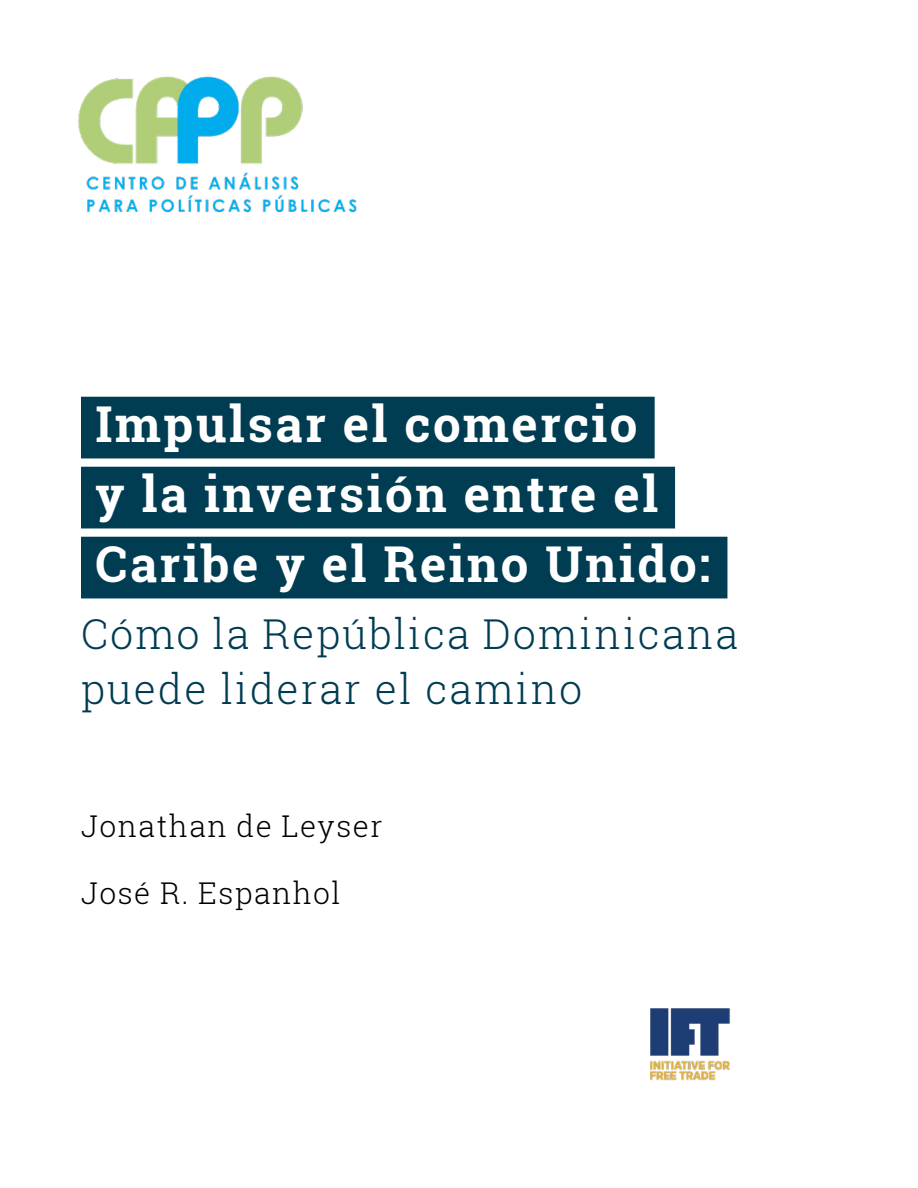
<style>
.page{position:relative;width:918px;height:1188px;background:#fff}
.page>*{position:absolute;margin:0;border:0;box-sizing:border-box;transform-origin:0 0}
.t1{font:700 49.35px/70.1px "Roboto Slab";letter-spacing:.05em;color:#fff}
.t2{font:300 41.25px/54.9px "Roboto Slab";letter-spacing:.05em;color:#003c52}
.t3{font:300 30px "Roboto Slab";letter-spacing:.05em;color:#000}
</style>
<div class="page">
<img style="left:78px;top:76px;width:279px;height:137px">
<img style="left:650px;top:1008px;width:81px;height:73px">
<div style="left:81px;top:397px;width:574px;height:61px;background:#003c52"></div>
<div style="left:81px;top:467px;width:594px;height:61px;background:#003c52"></div>
<div style="left:81px;top:537px;width:646px;height:61px;background:#003c52"></div>
<p class="t1" style="left:96px;top:389px;width:616px">Impulsar el comercio<br>y la inversión entre el<br>Caribe y el Reino Unido:</p>
<p class="t2" style="left:81px;top:606px;width:659px">Cómo la República Dominicana puede liderar el camino</p>
<p class="t3" style="left:81px;top:805px;width:303px">Jonathan de Leyser</p>
<p class="t3" style="left:81px;top:872px;width:261px">José R. Espanhol</p>
</div>
